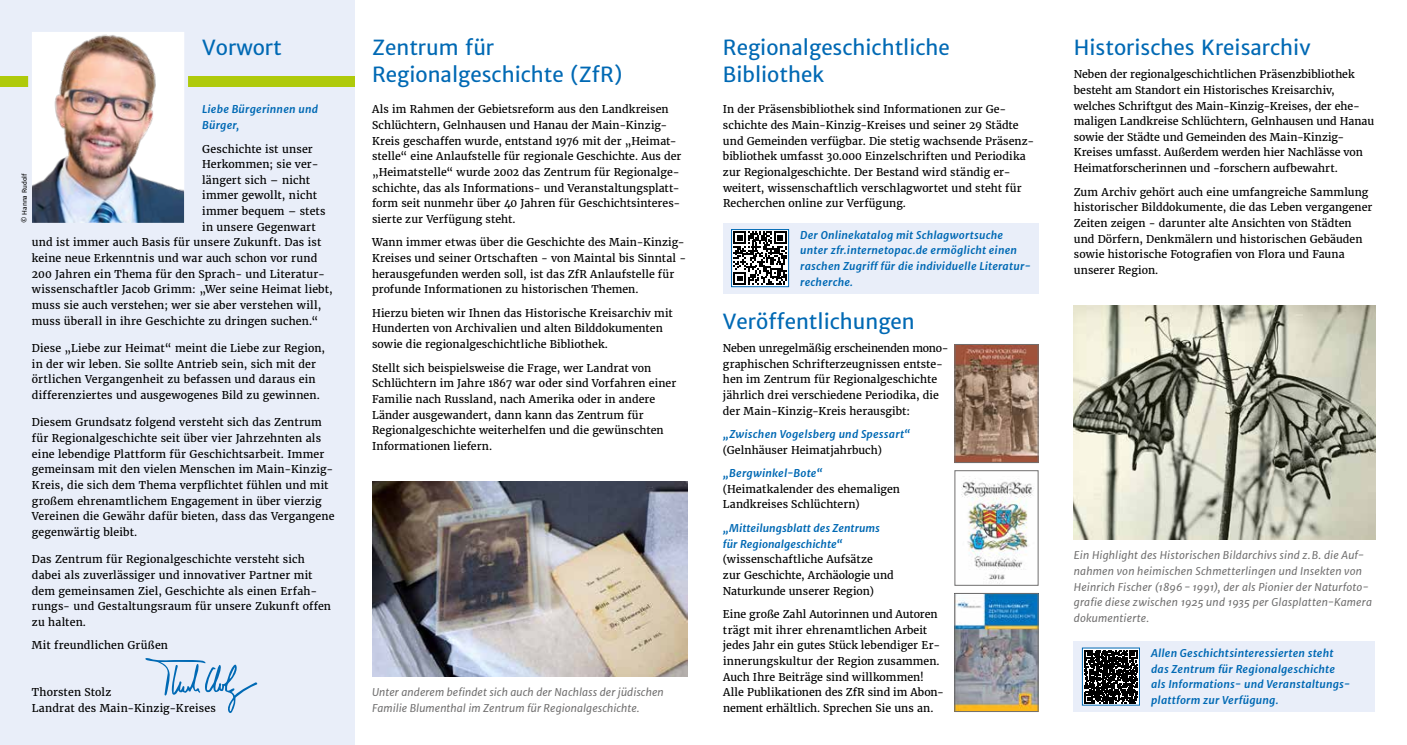
<style>
.page{position:relative;width:1407px;height:745px;background:#fff}
.page>*{position:absolute;margin:0;border:0;box-sizing:border-box;transform-origin:0 0}
.t1{font:20.62px/27.4px "Merriweather Sans";color:#0069b4}
.t2{font:10.62px/15.6px "Merriweather";letter-spacing:.01em;color:#000}
.t3{font:italic 700 10.62px/15.6px "Merriweather Sans";letter-spacing:.015em;color:#0069b4}
.t4{font:italic 10.62px/15.6px "Merriweather Sans";letter-spacing:.015em;color:#706f6f}
.t5{font:6.25px "Merriweather Sans";color:#000}
</style>
<div class="page">
<div style="left:0;top:0;width:354px;height:744px;background:#e9eef9"></div>
<div style="left:1074px;top:641px;width:301px;height:70px;background:#e9eef9"></div>
<div style="left:0;top:76px;width:354px;height:11px;background:#afca0b"></div>
<svg style="left:145px;top:658px;width:113px;height:55px"></svg>
<img style="left:28px;top:32px;width:160px;height:191px">
<img style="left:1074px;top:305px;width:301px;height:234px">
<img style="left:956px;top:594px;width:80px;height:115px">
<div style="left:954px;top:592px;width:84px;height:119px;border:1px solid #706f6f"></div>
<img style="left:961px;top:476px;width:73px;height:107px">
<div style="left:954px;top:470px;width:84px;height:115px;border:1px solid #706f6f"></div>
<img style="left:956px;top:346px;width:80px;height:114px">
<div style="left:954px;top:344px;width:84px;height:118px;border:1px solid #706f6f"></div>
<svg style="left:1084px;top:649px;width:54px;height:54px"></svg>
<svg style="left:1084px;top:649px;width:53px;height:53px;background:#313131"></svg>
<div style="left:1082px;top:647px;width:58px;height:58px;border:1px solid #0069b4"></div>
<div style="left:723px;top:223px;width:315px;height:70px;background:#e9eef9"></div>
<svg style="left:731px;top:229px;width:58px;height:58px"></svg>
<svg style="left:733px;top:231px;width:54px;height:54px;background:#717171"></svg>
<img style="left:372px;top:481px;width:315px;height:195px">
<h1 class="t1" style="left:202px;top:34px;width:81px">Vorwort</h1>
<p class="t3" style="left:202px;top:102px;width:117px">Liebe Bürgerinnen und<br>Bürger,</p>
<p class="t2" style="left:202px;top:141px;width:112px">Geschichte ist unser</p>
<p class="t2" style="left:202px;top:156px;width:118px">Herkommen; sie ver-</p>
<p class="t2" style="left:202px;top:172px;width:109px">längert sich – nicht</p>
<p class="t2" style="left:202px;top:188px;width:116px">immer gewollt, nicht</p>
<p class="t2" style="left:202px;top:203px;width:125px">immer bequem – stets</p>
<p class="t2" style="left:202px;top:219px;width:115px">in unsere Gegenwart</p>
<p class="t2" style="left:32px;top:235px;width:291px">und ist immer auch Basis für unsere Zukunft. Das ist</p>
<p class="t2" style="left:32px;top:250px;width:287px">keine neue Erkenntnis und war auch schon vor rund</p>
<p class="t2" style="left:32px;top:266px;width:292px">200 Jahren ein Thema für den Sprach- und Literatur-</p>
<p class="t2" style="left:32px;top:281px;width:302px">wissenschaftler Jacob Grimm: „Wer seine Heimat liebt,</p>
<p class="t2" style="left:32px;top:297px;width:291px">muss sie auch verstehen; wer sie aber verstehen will,</p>
<p class="t2" style="left:32px;top:313px;width:288px">muss überall in ihre Geschichte zu dringen suchen.“</p>
<p class="t2" style="left:32px;top:340px;width:295px">Diese „Liebe zur Heimat“ meint die Liebe zur Region, in der wir leben. Sie sollte Antrieb sein, sich mit der örtlichen Vergangenheit zu befassen und daraus ein differenziertes und ausgewogenes Bild zu gewinnen.</p>
<p class="t2" style="left:32px;top:414px;width:304px">Diesem Grundsatz folgend versteht sich das Zentrum für Regionalgeschichte seit über vier Jahrzehnten als eine lebendige Plattform für Geschichtsarbeit. Immer gemeinsam mit den vielen Menschen im Main-Kinzig-Kreis, die sich dem Thema verpflichtet fühlen und mit großem ehrenamtlichem Engagement in über vierzig Vereinen die Gewähr dafür bieten, dass das Vergangene gegenwärtig bleibt.</p>
<p class="t2" style="left:32px;top:551px;width:301px">Das Zentrum für Regionalgeschichte versteht sich dabei als zuverlässiger und innovativer Partner mit dem gemeinsamen Ziel, Geschichte als einen Erfah&shy;rungs- und Gestaltungsraum für unsere Zukunft offen zu halten.</p>
<p class="t2" style="left:32px;top:637px;width:138px">Mit freundlichen Grüßen</p>
<p class="t2" style="left:32px;top:684px;width:185px">Thorsten Stolz<br>Landrat des Main-Kinzig-Kreises</p>
<p class="t5" style="left:21px;top:223px;width:51px;rotate:-90deg">© Hanna Rudolf</p>
<h1 class="t1" style="left:372px;top:34px;width:252px">Zentrum für<br>Regionalgeschichte (ZfR)</h1>
<p class="t2" style="left:372px;top:102px;width:311px">Als im Rahmen der Gebietsreform aus den Landkreisen Schlüchtern, Gelnhausen und Hanau der Main-Kinzig-Kreis geschaffen wurde, entstand 1976 mit der „Heimat&shy;stelle“ eine Anlaufstelle für regionale Geschichte. Aus der „Heimatstelle“ wurde 2002 das Zentrum für Regionalge&shy;schichte, das als Informations- und Veranstaltungsplatt&shy;form seit nunmehr über 40 Jahren für Geschichtsinteres&shy;sierte zur Verfügung steht.</p>
<p class="t2" style="left:372px;top:235px;width:316px">Wann immer etwas über die Geschichte des Main-Kinzig-Kreises und seiner Ortschaften - von Maintal bis Sinntal - herausgefunden werden soll, ist das ZfR Anlaufstelle für profunde Informationen zu historischen Themen.</p>
<p class="t2" style="left:372px;top:305px;width:302px">Hierzu bieten wir Ihnen das Historische Kreisarchiv mit<br>Hunderten von Archivalien und alten Bilddokumenten sowie die regionalgeschichtliche Bibliothek.</p>
<p class="t2" style="left:372px;top:360px;width:306px">Stellt sich beispielsweise die Frage, wer Landrat von Schlüchtern im Jahre 1867 war oder sind Vorfahren einer Familie nach Russland, nach Amerika oder in andere Länder ausgewandert, dann kann das Zentrum für Regionalgeschichte weiterhelfen und die gewünschten Informationen liefern.</p>
<p class="t4" style="left:372px;top:684px;width:293px">Unter anderem befindet sich auch der Nachlass der jüdischen<br>Familie Blumenthal im Zentrum für Regionalgeschichte.</p>
<h1 class="t1" style="left:723px;top:34px;width:228px">Regionalgeschichtliche<br>Bibliothek</h1>
<p class="t2" style="left:723px;top:102px;width:310px">In der Präsensbibliothek sind Informationen zur Ge&shy;schichte des Main-Kinzig-Kreises und seiner 29 -Städte und Gemeinden verfügbar. Die stetig wachsende Präsenz&shy;bibliothek umfasst 30.000 Einzelschriften und Periodika zur Regionalgeschichte. Der Bestand wird ständig er&shy;weitert, wissenschaftlich verschlagwortet und steht für Recherchen online zur Verfügung.</p>
<p class="t3" style="left:800px;top:227px;width:232px">Der Onlinekatalog mit Schlagwortsuche unter zfr.internetopac.de ermöglicht einen raschen Zugriff für die individuelle Literatur&shy;recherche.</p>
<h1 class="t1" style="left:723px;top:307px;width:193px">Veröffentlichungen</h1>
<p class="t2" style="left:723px;top:340px;width:225px">Neben unregelmäßig erscheinenden mono&shy;graphischen Schrifterzeugnissen entste&shy;hen im Zentrum für Regionalgeschichte jährlich drei verschiedene Periodika, die der Main-Kinzig-Kreis herausgibt:</p>
<p class="t3" style="left:723px;top:426px;width:189px">„Zwischen Vogelsberg und Spessart“</p>
<p class="t2" style="left:723px;top:442px;width:160px">(Gelnhäuser Heimatjahrbuch)</p>
<p class="t3" style="left:723px;top:465px;width:101px">„Bergwinkel-Bote“</p>
<p class="t2" style="left:723px;top:481px;width:179px">(Heimatkalender des ehemaligen<br>Landkreises Schlüchtern)</p>
<p class="t3" style="left:723px;top:520px;width:159px">„Mitteilungsblatt des Zentrums für Regionalgeschichte“</p>
<p class="t2" style="left:723px;top:551px;width:172px">(wissenschaftliche Aufsätze<br>zur Geschichte, Archäologie und<br>Naturkunde unserer Region)</p>
<p class="t2" style="left:723px;top:606px;width:223px">Eine große Zahl Autorinnen und Autoren trägt mit ihrer ehrenamtlichen Arbeit jedes Jahr ein gutes Stück lebendiger Er&shy;innerungskultur der Region zusammen.<br>Auch Ihre Beiträge sind willkommen!<br>Alle Publikationen des ZfR sind im Abon&shy;nement erhältlich. Sprechen Sie uns an.</p>
<h1 class="t1" style="left:1074px;top:34px;width:238px">Historisches Kreisarchiv</h1>
<p class="t2" style="left:1074px;top:67px;width:302px">Neben der regionalgeschichtlichen Präsenzbibliothek besteht am Standort ein Historisches Kreisarchiv, welches Schriftgut des Main-Kinzig-Kreises, der ehe&shy;maligen Landkreise Schlüchtern, Gelnhausen und Hanau sowie der Städte und Gemeinden des Main-Kinzig-Kreises umfasst. Außerdem werden hier Nachlässe von Heimatforscherinnen und -forschern aufbewahrt.</p>
<p class="t2" style="left:1074px;top:184px;width:300px">Zum Archiv gehört auch eine umfangreiche Sammlung historischer Bilddokumente, die das Leben vergangener Zeiten zeigen - darunter alte Ansichten von Städten und Dörfern, Denkmälern und historischen Gebäuden sowie historische Fotografien von Flora und Fauna unserer Region.</p>
<p class="t4" style="left:1074px;top:547px;width:300px">Ein Highlight des Historischen Bildarchivs sind z.B. die Auf&shy;nahmen von heimischen Schmetterlingen und Insekten von Heinrich Fischer (1896-1991), der als Pionier der Naturfoto&shy;grafie diese zwischen 1925 und 1935 per Glasplatten-Kamera dokumentierte.</p>
<p class="t3" style="left:1151px;top:645px;width:199px">Allen Geschichtsinteressierten steht das Zentrum für Regionalgeschichte als Informations- und Veranstaltungs&shy;plattform zur Verfügung.</p>
</div>
